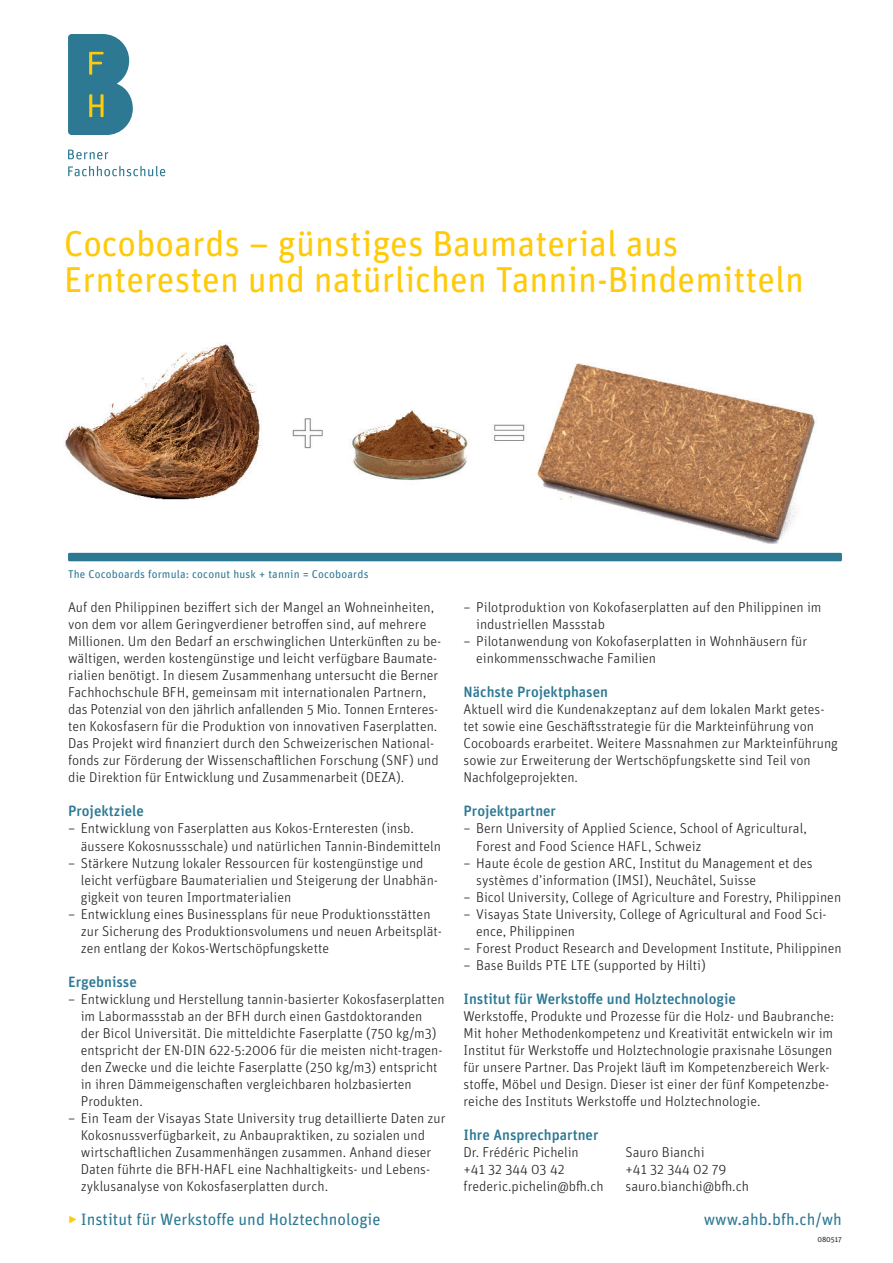
<style>
.page{position:relative;width:893px;height:1263px;background:#fff}
.page>*{position:absolute;margin:0;border:0;box-sizing:border-box;transform-origin:0 0}
.Haupttitel{font:36px/36px "Unit Rounded Pro";color:#feca0a}
.Webadresse{font:16.5px "Unit Rounded Pro";color:#2d7993}
.Untertitel{font:500 15px "Unit Rounded Pro";color:#2d7993}
.Fliesstext{font:300 14.25px/17px "Unit Rounded Pro";color:#231f20}
.Bildlegende{font:11.25px "Unit Rounded Pro";letter-spacing:.015em;color:#2d7993}
.Webadresse-2{font:7.5px "Unit Rounded Pro";color:#231f20}
.s1{font-weight:300;color:#feca0a}
</style>
<div class="page">
<svg style="left:68px;top:34px;width:65px;height:101px;background:#4c8a98"></svg>
<svg style="left:68px;top:150px;width:40px;height:9px"></svg>
<svg style="left:68px;top:166px;width:97px;height:10px"></svg>
<img style="left:65px;top:343px;width:403px;height:157px">
<img style="left:494px;top:363px;width:321px;height:180px">
<div style="left:68px;top:553px;width:774px;height:8px;background:#2d7993;border-radius:2px"></div>
<p class="Haupttitel" style="left:64px;top:224px;width:742px">Cocoboards – günstiges Baumaterial aus<br>Ernteresten und natürlichen Tannin-Bindemitteln</p>
<p class="Bildlegende" style="left:68px;top:566px;width:302px">The Cocoboards formula: coconut husk + tannin = Cocoboards</p>
<p class="Fliesstext" style="left:68px;top:599px;width:375px">Auf den Philippinen beziffert sich der Mangel an Wohneinheiten, von dem vor allem Geringverdiener betroffen sind, auf mehrere Millionen. Um den Bedarf an erschwinglichen Unterkünften zu be&shy;wältigen, werden kostengünstige und leicht verfügbare Baumate&shy;rialien benötigt. In diesem Zusammenhang untersucht die Berner Fachhochschule BFH, gemeinsam mit internationalen Partnern, das Potenzial von den jährlich anfallenden 5 Mio. Tonnen Ernteres&shy;ten Kokosfasern für die Produktion von innovativen Faserplatten.<br>Das Projekt wird finanziert durch den Schweizerischen National&shy;fonds zur Förderung der Wissenschaftlichen Forschung (SNF) und die Direktion für Entwicklung und Zusammenarbeit (DEZA).</p>
<p class="Untertitel" style="left:68px;top:801px;width:77px">Projektziele</p>
<p class="Fliesstext" style="left:81px;top:820px;width:362px;text-indent:-13px">– Entwicklung von Faserplatten aus Kokos-Ernteresten (insb. äussere Kokosnussschale) und natürlichen Tannin-Bindemitteln</p>
<p class="Fliesstext" style="left:81px;top:854px;width:359px;text-indent:-13px">– Stärkere Nutzung lokaler Ressourcen für kostengünstige und leicht verfügbare Baumaterialien und Steigerung der Unabhän&shy;gigkeit von teuren Importmaterialien</p>
<p class="Fliesstext" style="left:81px;top:905px;width:363px;text-indent:-13px">– Entwicklung eines Businessplans für neue Produktionsstätten zur Sicherung des Produktionsvolumens und neuen Arbeitsplät&shy;zen entlang der Kokos-Wertschöpfungskette</p>
<p class="Untertitel" style="left:68px;top:971px;width:70px">Ergebnisse</p>
<p class="Fliesstext" style="left:81px;top:990px;width:365px;text-indent:-13px">– Entwicklung und Herstellung tannin-basierter Kokosfaserplatten im Labormassstab an der BFH durch einen Gastdoktoranden<br>der Bicol Universität. Die mitteldichte Faserplatte (750 kg/m3) entspricht der EN-DIN 622-5:2006 für die meisten nicht-tragen&shy;den Zwecke und die leichte Faserplatte (250 kg/m3) entspricht in ihren Dämmeigenschaften vergleichbaren holzbasierten Produkten.</p>
<p class="Fliesstext" style="left:81px;top:1109px;width:366px;text-indent:-13px">– Ein Team der Visayas State University trug detaillierte Daten zur Kokosnussverfügbarkeit, zu Anbaupraktiken, zu sozialen und wirtschaftlichen Zusammenhängen zusammen. Anhand dieser Daten führte die BFH-HAFL eine Nachhaltigkeits- und Lebens&shy;zyklusanalyse von Kokosfaserplatten durch.</p>
<p class="Webadresse" style="left:68px;top:1207px;width:314px"><span class="s1">‣</span> Institut für Werkstoffe und Holztechnologie</p>
<p class="Fliesstext" style="left:476px;top:599px;width:347px;text-indent:-13px">– Pilotproduktion von Kokofaserplatten auf den Philippinen im industriellen Massstab</p>
<p class="Fliesstext" style="left:476px;top:633px;width:332px;text-indent:-13px">– Pilotanwendung von Kokofaserplatten in Wohnhäusern für einkommensschwache Familien</p>
<p class="Untertitel" style="left:463px;top:682px;width:146px">Nächste Projektphasen</p>
<p class="Fliesstext" style="left:463px;top:701px;width:376px">Aktuell wird die Kundenakzeptanz auf dem lokalen Markt getes&shy;tet sowie eine Geschäftsstrategie für die Markteinführung von Cocoboards erarbeitet. Weitere Massnahmen zur Markteinführung sowie zur Erweiterung der Wertschöpfungskette sind Teil von Nachfolgeprojekten.</p>
<p class="Untertitel" style="left:463px;top:801px;width:94px">Projektpartner</p>
<p class="Fliesstext" style="left:476px;top:820px;width:332px;text-indent:-13px">– Bern University of Applied Science, School of Agricultural,<br>Forest and Food Science HAFL, Schweiz</p>
<p class="Fliesstext" style="left:476px;top:854px;width:338px;text-indent:-13px">– Haute école de gestion ARC, Institut du Management et des systèmes d’information (IMSI), Neuchâtel, Suisse</p>
<p class="Fliesstext" style="left:463px;top:888px;width:379px">– Bicol University, College of Agriculture and Forestry, Philippinen</p>
<p class="Fliesstext" style="left:476px;top:905px;width:352px;text-indent:-13px">– Visayas State University, College of Agricultural and Food Sci&shy;ence, Philippinen</p>
<p class="Fliesstext" style="left:463px;top:939px;width:380px">– Forest Product Research and Development Institute, Philippinen</p>
<p class="Fliesstext" style="left:463px;top:956px;width:244px">– Base Builds PTE LTE (supported by Hilti)</p>
<p class="Untertitel" style="left:463px;top:988px;width:274px">Institut für Werkstoffe und Holztechnologie</p>
<p class="Fliesstext" style="left:463px;top:1007px;width:372px">Werkstoffe, Produkte und Prozesse für die Holz- und Baubranche:<br>Mit hoher Methodenkompetenz und Kreativität entwickeln wir im Institut für Werkstoffe und Holztechnologie praxisnahe Lösungen für unsere Partner. Das Projekt läuft im Kompetenzbereich Werk&shy;stoffe, Möbel und Design. Dieser ist einer der fünf Kompetenzbe&shy;reiche des Instituts Werkstoffe und Holztechnologie.</p>
<p class="Untertitel" style="left:463px;top:1124px;width:136px">Ihre Ansprechpartner</p>
<p class="Fliesstext" style="left:463px;top:1143px;width:117px">Dr. Frédéric Pichelin</p>
<p class="Fliesstext" style="left:625px;top:1143px;width:81px">Sauro Bianchi</p>
<p class="Fliesstext" style="left:463px;top:1160px;width:103px">+41 32 344 03 42</p>
<p class="Fliesstext" style="left:625px;top:1160px;width:102px">+41 32 344 02 79</p>
<p class="Fliesstext" style="left:463px;top:1177px;width:142px">frederic.pichelin@bfh.ch</p>
<p class="Fliesstext" style="left:625px;top:1177px;width:125px">sauro.bianchi@bfh.ch</p>
<p class="Webadresse" style="left:704px;top:1207px;width:140px">www.ahb.bfh.ch/wh</p>
<p class="Webadresse-2" style="left:817px;top:1234px;width:26px">080517</p>
</div>
